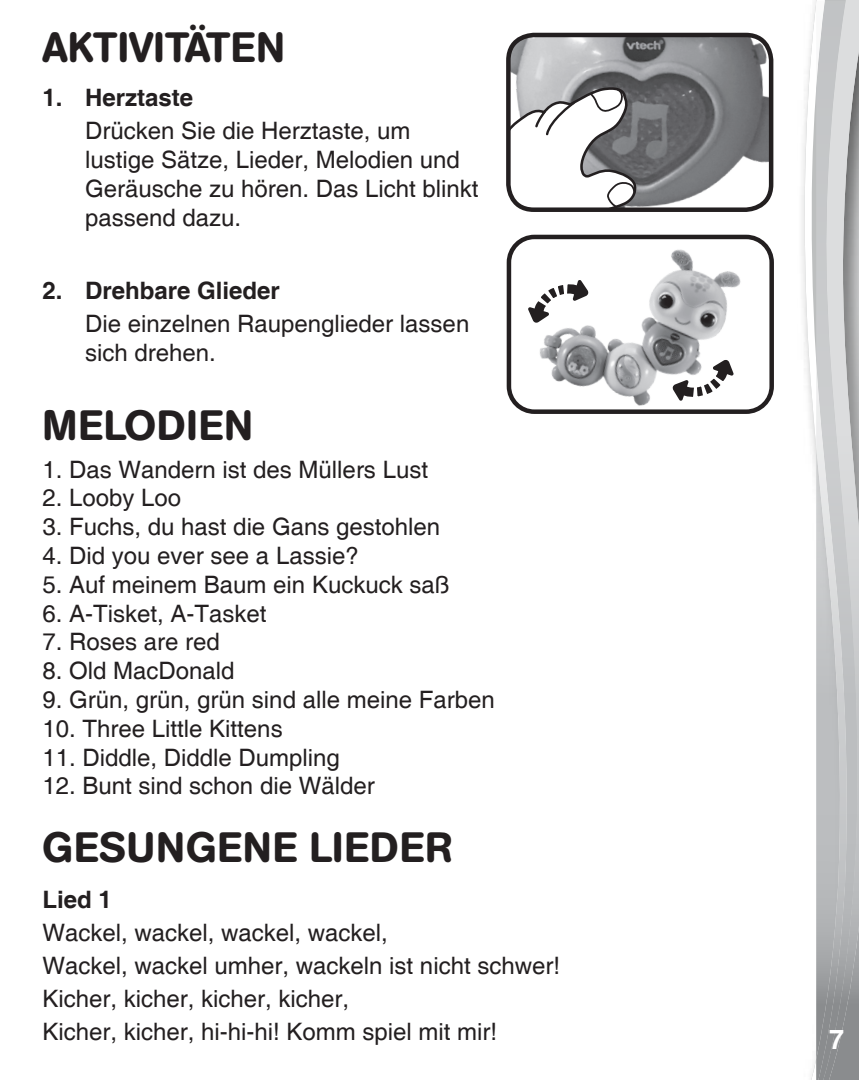
<style>
.page{position:relative;width:859px;height:1080px;background:#fff}
.page>*{position:absolute;margin:0;border:0;box-sizing:border-box;transform-origin:0 0}
.Headline{font:500 42px "AG Book Rounded";letter-spacing:.02em;color:#231f20}
.body_text1{font:500 42px "AG Book Rounded";color:#231f20}
.Headline-2{font:500 42px "AG Book Rounded";letter-spacing:.02em;color:#231f20}
.t1{font:700 27px "Helvetica";color:#fff}
.body_text1-2{font:24px/28.8px "Helvetica";color:#231f20}
.Text{font:24px "Helvetica";color:#231f20}
.body_text1-3{font:700 24px "Helvetica";color:#231f20}
.Text-2{font:700 24px "Helvetica";color:#231f20}
</style>
<div class="page">
<svg style="left:804px;top:0;width:12px;height:1080px"></svg>
<img style="left:849px;top:3px;width:10px;height:1077px">
<svg style="left:816px;top:0;width:43px;height:3px"></svg>
<img style="left:816px;top:1px;width:33px;height:1079px">
<img style="left:509px;top:35px;width:262px;height:172px">
<svg style="left:509px;top:84px;width:130px;height:125px"></svg>
<div style="left:506px;top:33px;width:267px;height:179px;border:4px solid #231f20;border-radius:26px"></div>
<div style="left:507px;top:235px;width:267px;height:179px;border:4px solid #231f20;border-radius:26px"></div>
<img style="left:517px;top:234px;width:245px;height:180px">
<p class="body_text1" style="left:43px;top:23px;width:244px">AKTIVITÄTEN</p>
<p class="body_text1-3" style="left:43px;top:83px;width:152px">1. Herztaste</p>
<p class="body_text1-2" style="left:85px;top:118px;width:395px">Drücken Sie die Herztaste, um lustige Sätze, Lieder, Melodien und<br>Geräusche zu hören. Das Licht blinkt passend dazu.</p>
<p class="body_text1-3" style="left:43px;top:276px;width:239px">2. Drehbare Glieder</p>
<p class="body_text1-2" style="left:85px;top:310px;width:386px">Die einzelnen Raupenglieder lassen sich drehen.</p>
<p class="Headline-2" style="left:43px;top:401px;width:212px">MELODIEN</p>
<p class="body_text1-2" style="left:43px;top:456px;width:387px">1. Das Wandern ist des Müllers Lust</p>
<p class="body_text1-2" style="left:43px;top:484px;width:140px">2. Looby Loo</p>
<p class="body_text1-2" style="left:43px;top:513px;width:399px">3. Fuchs, du hast die Gans gestohlen</p>
<p class="body_text1-2" style="left:43px;top:542px;width:318px">4. Did you ever see a Lassie?</p>
<p class="body_text1-2" style="left:43px;top:571px;width:408px">5. Auf meinem Baum ein Kuckuck saß</p>
<p class="body_text1-2" style="left:43px;top:600px;width:226px">6. A-Tisket, A-Tasket</p>
<p class="body_text1-2" style="left:43px;top:628px;width:179px">7. Roses are red</p>
<p class="body_text1-2" style="left:43px;top:657px;width:194px">8. Old MacDonald</p>
<p class="body_text1-2" style="left:43px;top:686px;width:454px">9. Grün, grün, grün sind alle meine Farben</p>
<p class="body_text1-2" style="left:43px;top:715px;width:242px">10. Three Little Kittens</p>
<p class="body_text1-2" style="left:43px;top:744px;width:299px">11. Diddle, Diddle Dumpling</p>
<p class="body_text1-2" style="left:43px;top:772px;width:334px">12. Bunt sind schon die Wälder</p>
<p class="Headline" style="left:43px;top:823px;width:411px">GESUNGENE LIEDER</p>
<p class="Text-2" style="left:43px;top:884px;width:71px">Lied 1</p>
<p class="Text" style="left:43px;top:918px;width:347px">Wackel, wackel, wackel, wackel,</p>
<p class="Text" style="left:43px;top:951px;width:519px">Wackel, wackel umher, wackeln ist nicht schwer!</p>
<p class="Text" style="left:43px;top:984px;width:308px">Kicher, kicher, kicher, kicher,</p>
<p class="Text" style="left:43px;top:1017px;width:456px">Kicher, kicher, hi-hi-hi! Komm spiel mit mir!</p>
<p class="t1" style="left:829px;top:1023px;width:17px">7</p>
</div>
